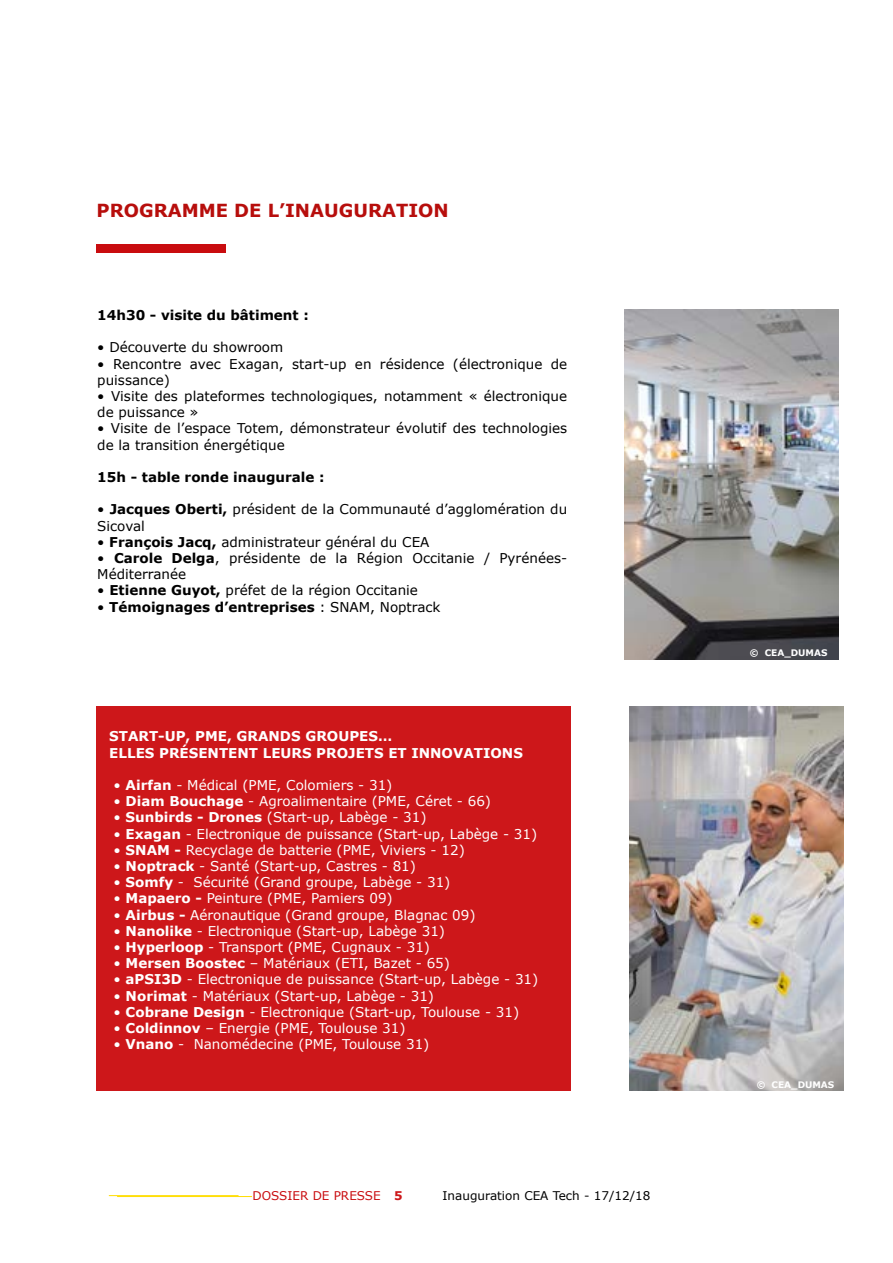
<style>
.page{position:relative;width:893px;height:1263px;background:#fff}
.page>*{position:absolute;margin:0;border:0;box-sizing:border-box;transform-origin:0 0}
.t1{font:700 18px "Verdana";color:#b70e0c}
.t2{font:13.5px "Verdana";color:#fff}
.t3{font:13.5px/16.2px "Verdana";color:#000}
.t4{font:700 13.5px "Verdana";color:#000}
.t5{font:700 13.5px/16.2px "Verdana";color:#fff}
.t6{font:12px "Verdana";color:#000}
.t7{font:12px "Verdana";color:#c90c0f}
.t8{font:700 9px "Verdana";color:#fff}
.s1{font-weight:700}
.s2{font-weight:400}
.s3{font-weight:700;color:#cd171a}
</style>
<div class="page">
<hr style="left:109px;top:1195px;width:129px;height:1px;background:#fd0">
<hr style="left:117px;top:1196px;width:135px;height:1px;background:#fd0">
<div style="left:97px;top:706px;width:474px;height:384px;background:#cd171a"></div>
<img style="left:625px;top:310px;width:214px;height:349px">
<img style="left:629px;top:706px;width:215px;height:384px">
<div style="left:97px;top:244px;width:129px;height:9px;background:#c90c0f"></div>
<h1 class="t1" style="left:97px;top:197px;width:354px">PROGRAMME DE L’INAUGURATION</h1>
<p class="t4" style="left:97px;top:305px;width:213px">14h30 - visite du bâtiment :</p>
<p class="t3" style="left:97px;top:339px;width:187px">• Découverte du showroom</p>
<p class="t3" style="left:97px;top:355px;width:471px">• Rencontre avec Exagan, start-up en résidence (électronique de puissance)</p>
<p class="t3" style="left:97px;top:388px;width:471px">• Visite des plateformes technologiques, notamment « électronique de puissance »</p>
<p class="t3" style="left:97px;top:420px;width:471px">• Visite de l’espace Totem, démonstrateur évolutif des technologies de la transition énergétique</p>
<p class="t4" style="left:97px;top:467px;width:229px">15h - table ronde inaugurale :</p>
<p class="t3" style="left:97px;top:501px;width:471px">• <span class="s1">Jacques Oberti,</span> président de la Communauté d’agglomération du<br>Sicoval</p>
<p class="t3" style="left:97px;top:534px;width:334px">• <span class="s1">François Jacq,</span> administrateur général du CEA</p>
<p class="t3" style="left:97px;top:550px;width:471px">• <span class="s1">Carole Delga</span>, présidente de la Région Occitanie / Pyrénées-<br>Méditerranée</p>
<p class="t3" style="left:97px;top:582px;width:322px">• <span class="s1">Etienne Guyot,</span> préfet de la région Occitanie</p>
<p class="t4" style="left:97px;top:597px;width:345px"><span class="s2">•</span> Témoignages d’entreprises <span class="s2">: SNAM, Noptrack</span></p>
<p class="t5" style="left:109px;top:728px;width:415px">START-UP, PME, GRANDS GROUPES…<br>ELLES PRÉSENTENT LEURS PROJETS ET INNOVATIONS</p>
<p class="t2" style="left:114px;top:776px;width:280px">• <span class="s1">Airfan</span> - Médical (PME, Colomiers - 31)</p>
<p class="t2" style="left:114px;top:792px;width:379px">• <span class="s1">Diam Bouchage</span> - Agroalimentaire (PME, Céret - 66)</p>
<p class="t2" style="left:114px;top:808px;width:315px">• <span class="s1">Sunbirds - Drones</span> (Start-up, Labège - 31)</p>
<p class="t2" style="left:114px;top:824px;width:425px">• <span class="s1">Exagan</span> - Electronique de puissance (Start-up, Labège - 31)</p>
<p class="t2" style="left:114px;top:841px;width:353px">• <span class="s1">SNAM -</span> Recyclage de batterie (PME, Viviers - 12)</p>
<p class="t2" style="left:114px;top:857px;width:304px">• <span class="s1">Noptrack</span> - Santé (Start-up, Castres - 81)</p>
<p class="t2" style="left:114px;top:873px;width:338px">• <span class="s1">Somfy</span> - Sécurité (Grand groupe, Labège - 31)</p>
<p class="t2" style="left:114px;top:889px;width:281px">• <span class="s1">Mapaero -</span> Peinture (PME, Pamiers 09)</p>
<p class="t2" style="left:114px;top:905px;width:363px">• <span class="s1">Airbus -</span> Aéronautique (Grand groupe, Blagnac 09)</p>
<p class="t2" style="left:114px;top:922px;width:333px">• <span class="s1">Nanolike</span> - Electronique (Start-up, Labège 31)</p>
<p class="t2" style="left:114px;top:938px;width:318px">• <span class="s1">Hyperloop</span> - Transport (PME, Cugnaux - 31)</p>
<p class="t2" style="left:114px;top:954px;width:338px">• <span class="s1">Mersen Boostec</span> – Matériaux (ETI, Bazet - 65)</p>
<p class="t2" style="left:114px;top:970px;width:426px">• <span class="s1">aPSI3D</span> - Electronique de puissance (Start-up, Labège - 31)</p>
<p class="t2" style="left:114px;top:986px;width:322px">• <span class="s1">Norimat</span> - Matériaux (Start-up, Labège - 31)</p>
<p class="t2" style="left:114px;top:1003px;width:407px">• <span class="s1">Cobrane Design</span> - Electronique (Start-up, Toulouse - 31)</p>
<p class="t2" style="left:114px;top:1019px;width:293px">• <span class="s1">Coldinnov</span> – Energie (PME, Toulouse 31)</p>
<p class="t2" style="left:114px;top:1035px;width:317px">• <span class="s1">Vnano</span> - Nanomédecine (PME, Toulouse 31)</p>
<p class="t7" style="left:253px;top:1187px;width:152px">DOSSIER DE PRESSE <span class="s3">5</span></p>
<p class="t6" style="left:443px;top:1187px;width:209px">Inauguration CEA Tech - 17/12/18</p>
<p class="t8" style="left:750px;top:646px;width:79px">© CEA_DUMAS</p>
<p class="t8" style="left:757px;top:1078px;width:79px">© CEA_DUMAS</p>
</div>
